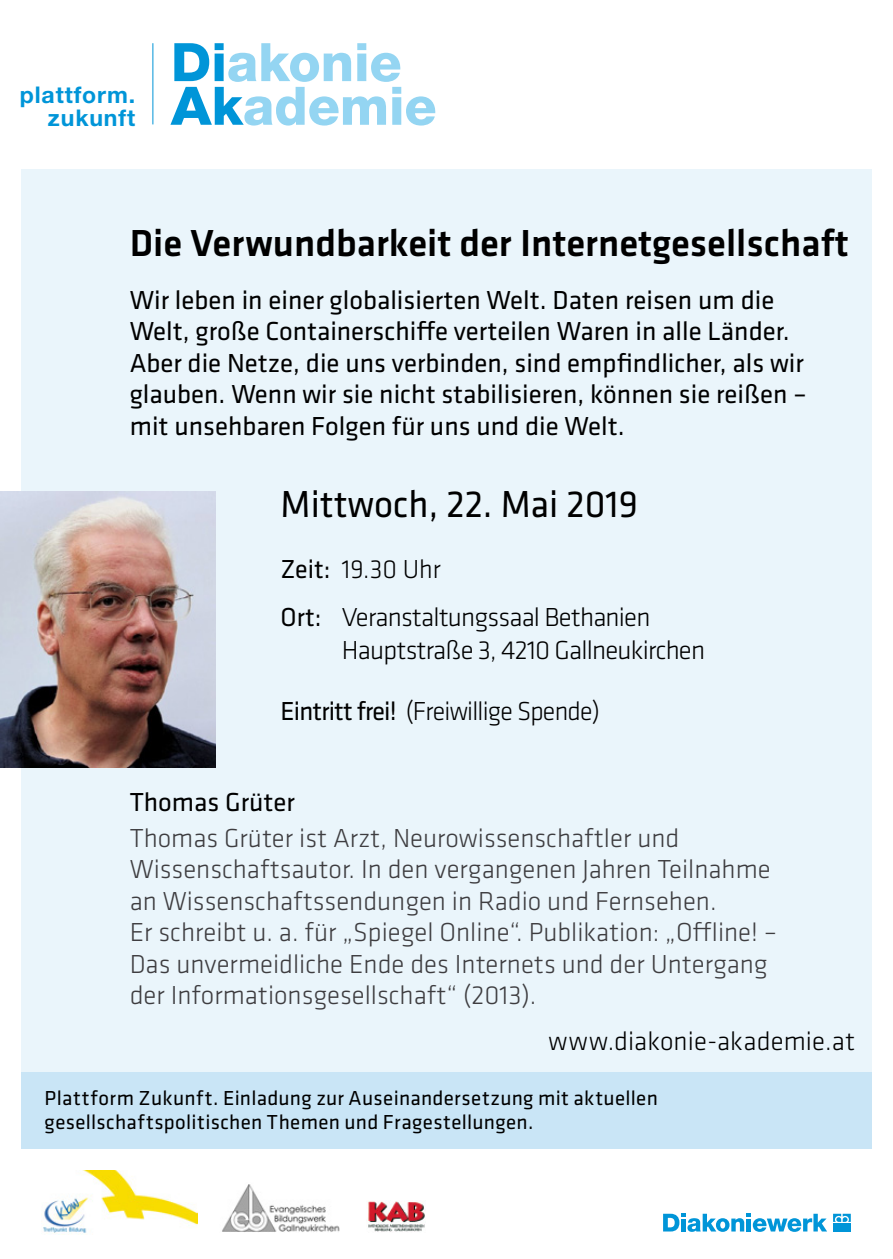
<style>
.page{position:relative;width:893px;height:1259px;background:#fff}
.page>*{position:absolute;margin:0;border:0;box-sizing:border-box;transform-origin:0 0}
.t1{font:500 39px "Klavika Basic";color:#000}
.t2{font:39px "Klavika Basic";color:#000}
.t3{font:300 27px/31.5px "Klavika Basic";color:#3e3d40}
.t4{font:27px/31.5px "Klavika Basic";color:#000}
.t5{font:300 27px/47.1px "Klavika Basic";letter-spacing:-.03em;color:#000}
.t6{font:300 27px "Klavika Basic";letter-spacing:.005em;color:#000}
.t7{font:700 23.1px/23.1px "Helvetica Neue LT Pro";letter-spacing:.04em;color:#0095d8;text-align:right}
.t8{font:21px/24px "Klavika Basic";letter-spacing:.015em;color:#000}
.s1{font-weight:400}
</style>
<div class="page">
<div style="left:21px;top:169px;width:851px;height:978px;background:#eaf5fb"></div>
<div style="left:21px;top:1071px;width:851px;height:77px;background:#c9e5f6"></div>
<img style="left:43px;top:1171px;width:155px;height:62px">
<img style="left:222px;top:1184px;width:118px;height:48px">
<img style="left:366px;top:1200px;width:59px;height:32px">
<svg style="left:170px;top:43px;width:266px;height:83px"></svg>
<hr style="left:152px;top:43px;width:1px;height:81px;background:#0095d8">
<svg style="left:663px;top:1213px;width:164px;height:18px"></svg>
<svg style="left:833px;top:1213px;width:18px;height:8px"></svg>
<div style="left:833px;top:1223px;width:8px;height:8px;background:#0095d8"></div>
<div style="left:843px;top:1223px;width:8px;height:8px;background:#0095d8"></div>
<img style="left:0;top:491px;width:215px;height:276px">
<p class="t7" style="left:20px;top:82px;width:117px">plattform. zukunft</p>
<h1 class="t1" style="left:130px;top:216px;width:720px">Die Verwundbarkeit der Internetgesellschaft</h1>
<p class="t4" style="left:130px;top:283px;width:678px">Wir leben in einer globalisierten Welt. Daten reisen um die Welt, große Containerschiffe verteilen Waren in alle Länder.<br>Aber die Netze, die uns verbinden, sind empfindlicher, als wir glauben. Wenn wir sie nicht stabilisieren, können sie reißen – mit unsehbaren Folgen für uns und die Welt.</p>
<h1 class="t2" style="left:281px;top:479px;width:359px">Mittwoch, 22. Mai 2019</h1>
<p class="t5" style="left:281px;top:545px;width:371px"><span class="s1">Zeit:</span> 19.30 Uhr<br><span class="s1">Ort:</span> Veranstaltungssaal Bethanien</p>
<p class="t5" style="left:342px;top:626px;width:365px">Hauptstraße 3, 4210 Gallneukirchen</p>
<p class="t5" style="left:281px;top:687px;width:321px"><span class="s1">Eintritt frei!</span> (Freiwillige Spende)</p>
<p class="t4" style="left:130px;top:785px;width:167px">Thomas Grüter</p>
<p class="t3" style="left:130px;top:822px;width:649px">Thomas Grüter ist Arzt, Neurowissenschaftler und Wissenschaftsautor. In den vergangenen Jahren Teilnahme an Wissenschaftssendungen in Radio und Fernsehen.<br>Er schreibt u. a. für „Spiegel Online“. Publikation: „Offline! – Das unvermeidliche Ende des Internets und der Untergang der Informationsgesellschaft“ (2013).</p>
<p class="t6" style="left:549px;top:1024px;width:308px">www.diakonie-akademie.at</p>
<p class="t8" style="left:45px;top:1085px;width:615px">Plattform Zukunft. Einladung zur Auseinandersetzung mit aktuellen gesellschaftspolitischen Themen und Fragestellungen.</p>
</div>
